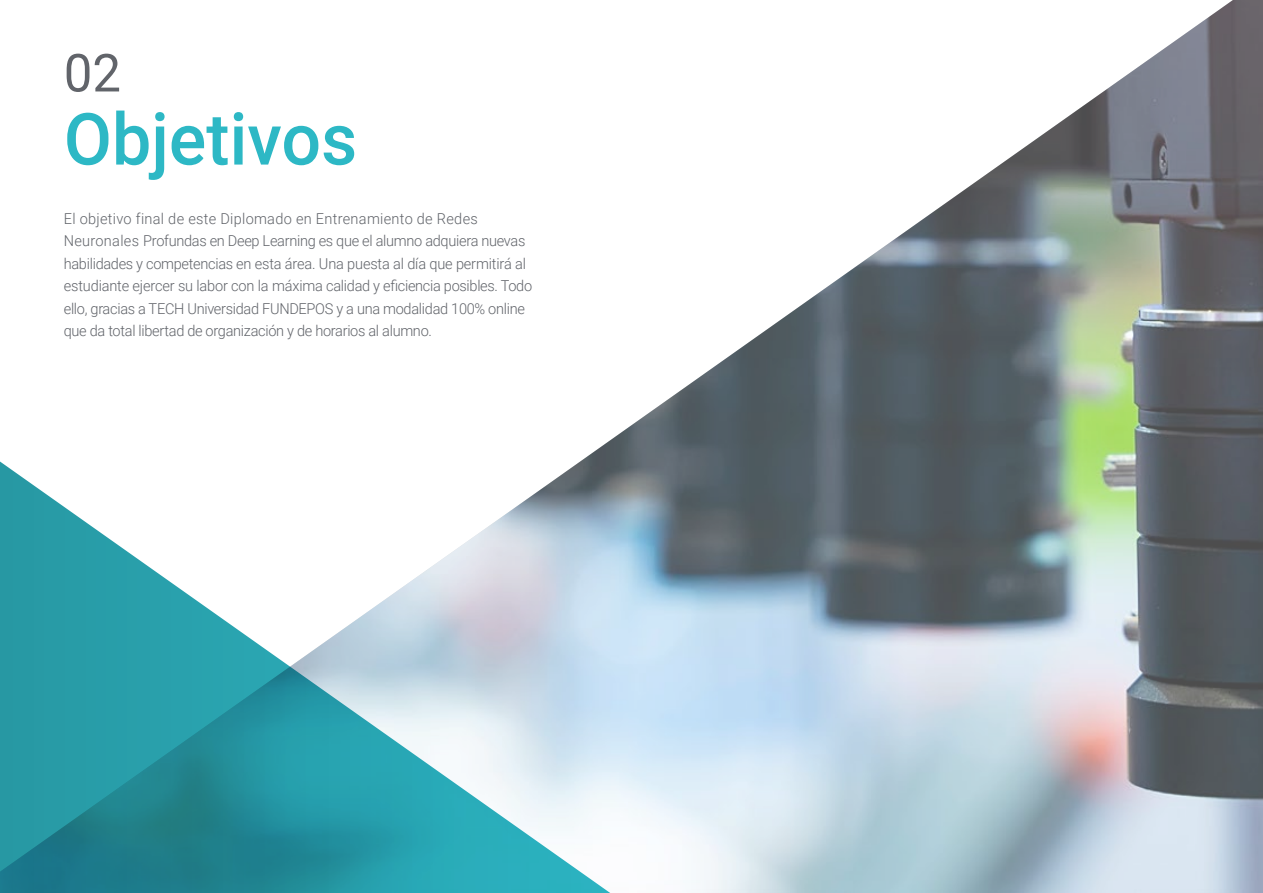
<style>
.page{position:relative;width:1263px;height:893px;background:#fff}
.page>*{position:absolute;margin:0;border:0;box-sizing:border-box;transform-origin:0 0}
.t1{font:500 72px "Roboto";color:#2db8c5}
.t2{font:52.5px "Roboto";color:#61646a}
.t3{font:300 15px/22.5px "Roboto";letter-spacing:-.02em;color:#61646a}
</style>
<div class="page">
<img style="left:602px;top:0;width:661px;height:893px">
<svg style="left:0;top:446px;width:640px;height:447px"></svg>
<h2 class="t2" style="left:64px;top:36px;width:59px">02</h2>
<h1 class="t1" style="left:64px;top:89px;width:295px">Objetivos</h1>
<p class="t3" style="left:64px;top:207px;width:470px">El objetivo final de este Diplomado en Entrenamiento de Redes Neuronales Profundas en Deep Learning es que el alumno adquiera nuevas habilidades y competencias en esta área. Una puesta al día que permitirá al estudiante ejercer su labor con la máxima calidad y eficiencia posibles. Todo ello, gracias a TECH Universidad FUNDEPOS y a una modalidad 100% online que da total libertad de organización y de horarios al alumno.</p>
</div>
